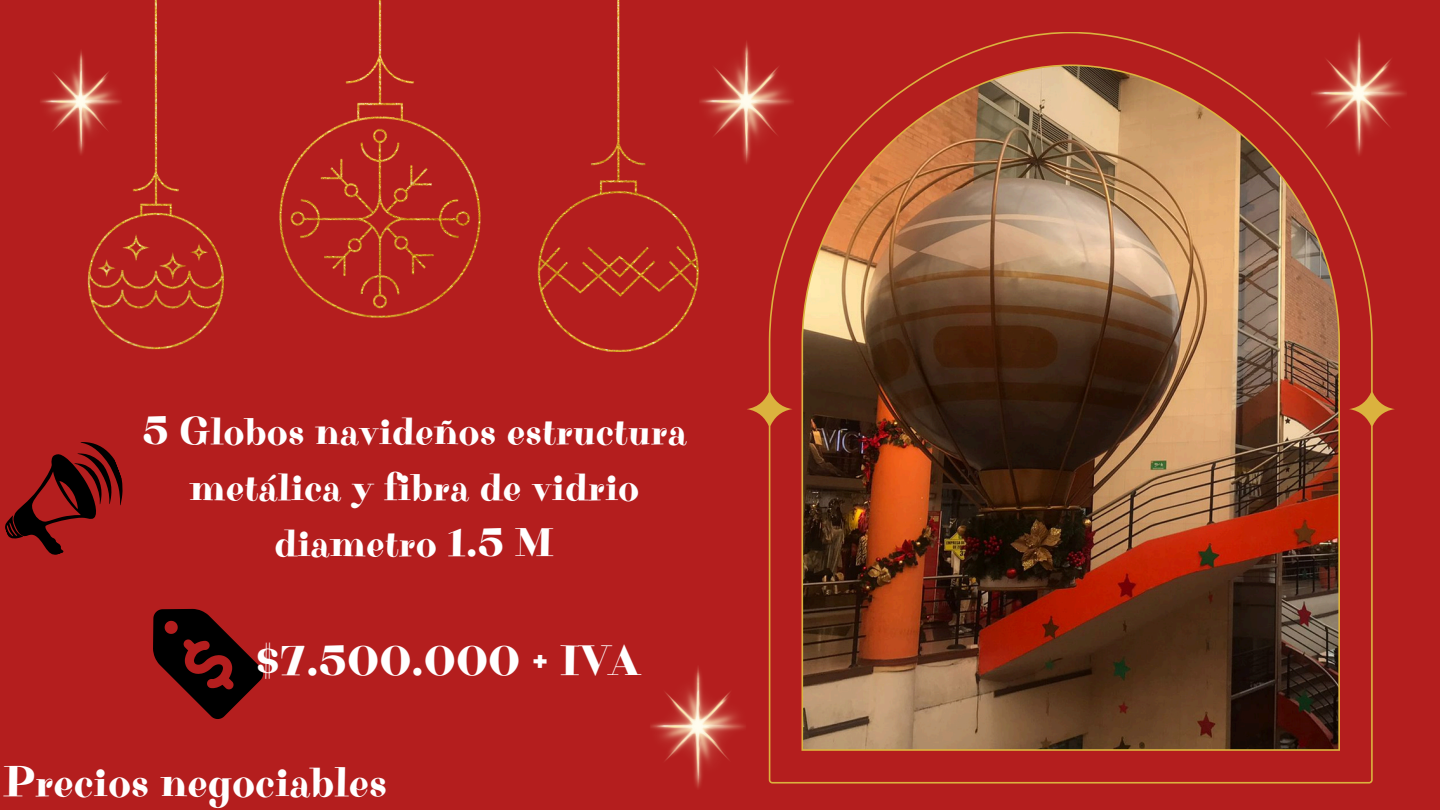
<style>
.page{position:relative;width:1440px;height:810px;background:#b41e1e}
.page>*{position:absolute;margin:0;border:0;box-sizing:border-box;transform-origin:0 0}
.t1{font:44px "Purple Purse";color:#fff}
.t2{font:43px "Purple Purse";color:#fff}
.t3{font:40.3px/56.2px "Purple Purse";color:#fff;text-align:center}
</style>
<div class="page">
<img style="left:87px;top:0;width:611px;height:352px">
<img style="left:747px;top:32px;width:648px;height:752px">
<svg style="left:153px;top:609px;width:110px;height:110px"></svg>
<svg style="left:5px;top:442px;width:118px;height:113px"></svg>
<img style="left:40px;top:48px;width:83px;height:108px">
<img style="left:1311px;top:32px;width:96px;height:126px">
<img style="left:699px;top:39px;width:96px;height:126px">
<img style="left:650px;top:666px;width:96px;height:122px">
<p class="t3" style="left:142px;top:404px;width:546px">5 Globos navideños estructura metálica y fibra de vidrio</p>
<p class="t3" style="left:274px;top:516px;width:282px">diametro 1.5 M</p>
<p class="t2" style="left:256px;top:636px;width:385px">$7.500.000 + IVA</p>
<p class="t1" style="left:3px;top:756px;width:386px">Precios negociables</p>
</div>
